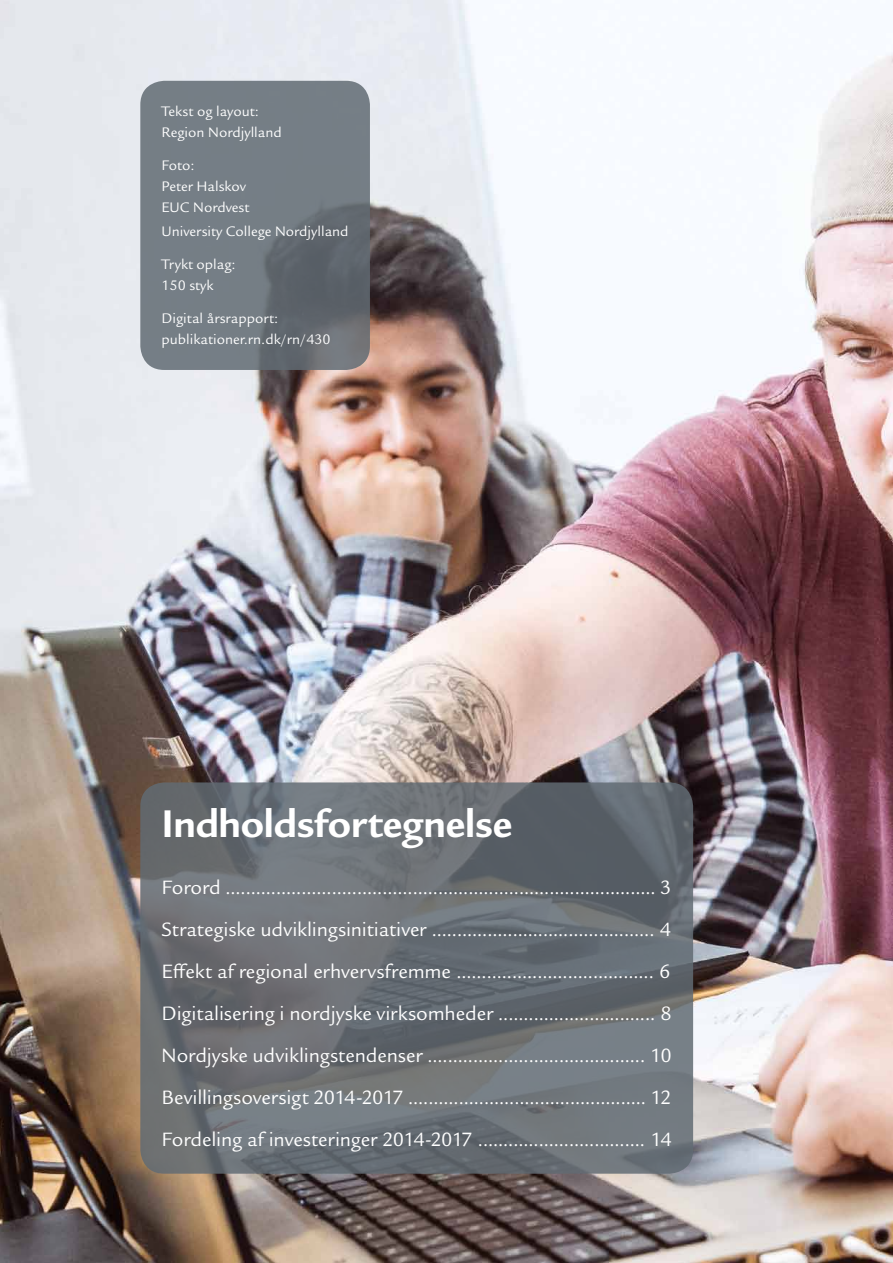
<style>
.page{position:relative;width:893px;height:1263px;background:#fff}
.page>*{position:absolute;margin:0;border:0;box-sizing:border-box;transform-origin:0 0}
.t1{font:700 42px "Legacy Sans ITC Std";letter-spacing:-.005em;color:#fff}
.t2{font:21px/42px "Legacy Sans ITC Std";letter-spacing:-.01em;color:#fff;text-align:justify}
.t3{font:15px/21px "Legacy Sans ITC Std";color:#fff}
</style>
<div class="page">
<img style="left:0;top:0;width:893px;height:1263px">
<svg style="left:140px;top:782px;width:553px;height:392px;background:#6a6f75"></svg>
<svg style="left:140px;top:81px;width:230px;height:289px;background:#707880"></svg>
<p class="t3" style="left:162px;top:101px;width:122px">Tekst og layout:<br>Region Nordjylland</p>
<p class="t3" style="left:162px;top:155px;width:89px">Foto:<br>Peter Halskov<br>EUC Nordvest</p>
<p class="t3" style="left:162px;top:221px;width:189px">University College Nordjylland</p>
<p class="t3" style="left:162px;top:254px;width:76px">Trykt oplag:<br>150 styk</p>
<p class="t3" style="left:162px;top:308px;width:170px">Digital årsrapport: publikationer.rn.dk/rn/430</p>
<h1 class="t1" style="left:162px;top:799px;width:352px">Indholdsfortegnelse</h1>
<p class="t2" style="left:162px;top:867px;width:512px">Forord ..................................................................................... 3<br>Strategiske udviklingsinitiativer ............................................ 4<br>Effekt af regional erhvervsfremme ....................................... 6<br>Digitalisering i nordjyske virksomheder ............................... 8<br>Nordjyske udviklingstendenser ........................................... 10<br>Bevillingsoversigt 2014-2017 ............................................... 12<br>Fordeling af investeringer 2014-2017 ................................. 14</p>
</div>
